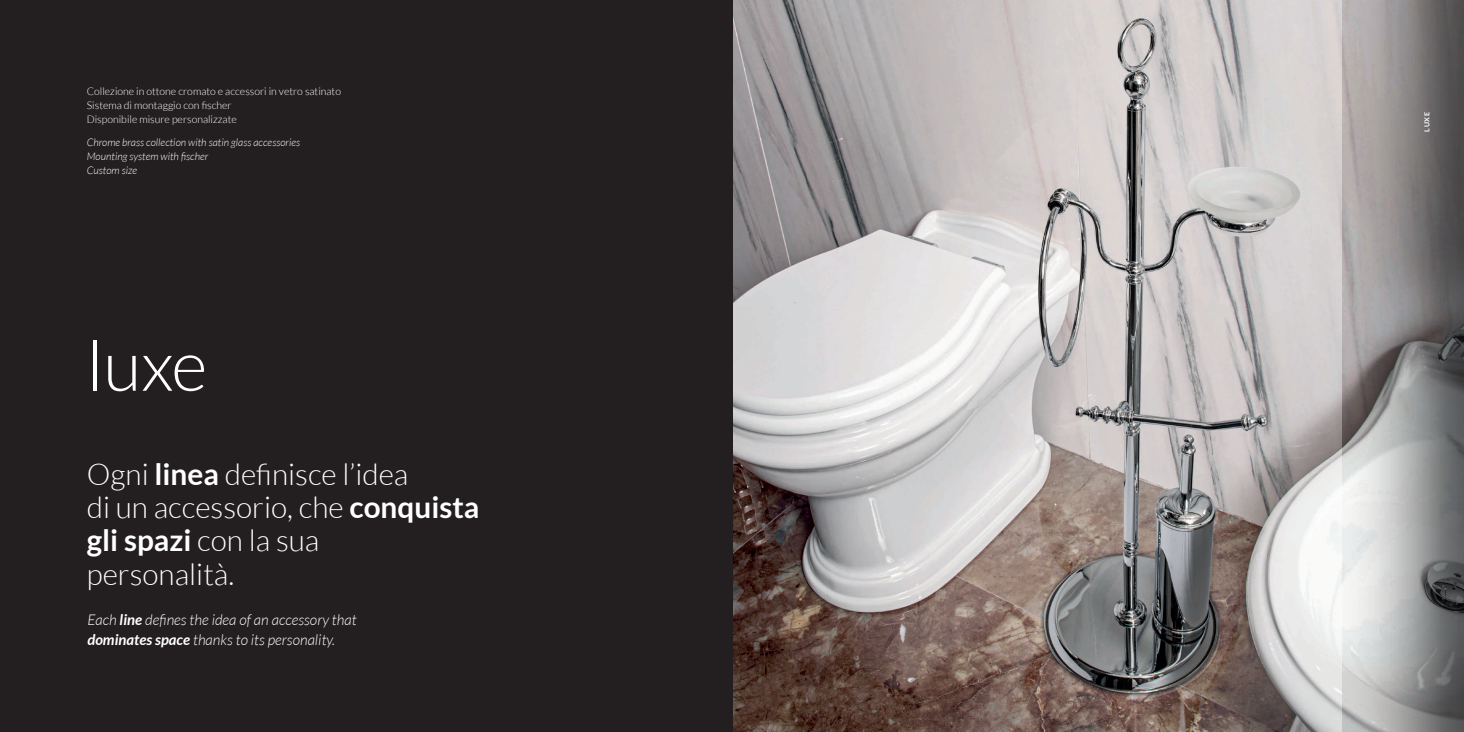
<style>
.page{position:relative;width:1464px;height:732px;background:#fff}
.page>*{position:absolute;margin:0;border:0;box-sizing:border-box;transform-origin:0 0}
.t1{font:300 70px "Lato";color:#fff}
.t2{font:300 29.75px/33.2px "Lato";color:#fff}
.t3{font:italic 300 14.88px/20.1px "Lato";color:#fff}
.t4{font:300 10.5px/14px "Lato";color:#fff}
.t5{font:italic 300 10.5px/14px "Lato";color:#fff}
.t6{font:700 7px "Lato";color:#fff}
.s1{font-weight:700}
</style>
<div class="page">
<img style="left:732px;top:0;width:610px;height:732px">
<img style="left:1342px;top:0;width:121px;height:732px">
<div style="left:0;top:0;width:732px;height:732px;background:#231f20"></div>
<p class="t4" style="left:87px;top:85px;width:256px">Collezione in ottone cromato e accessori in vetro satinato<br>Sistema di montaggio con fischer<br>Disponibile misure personalizzate</p>
<p class="t5" style="left:87px;top:135px;width:215px">Chrome brass collection with satin glass accessories<br>Mounting system with fischer<br>Custom size</p>
<h1 class="t1" style="left:87px;top:328px;width:122px">luxe</h1>
<h2 class="t2" style="left:87px;top:457px;width:394px">Ogni <span class="s1">linea</span> definisce l’idea<br>di un accessorio, che <span class="s1">conquista gli spazi</span> con la sua<br>personalità.</h2>
<h3 class="t3" style="left:87px;top:610px;width:271px">Each <span class="s1">line</span> defines the idea of an accessory that <span class="s1">dominates space</span> thanks to its personality.</h3>
<p class="t6" style="left:1422px;top:132px;width:21px;rotate:-90deg">LUXE</p>
</div>
